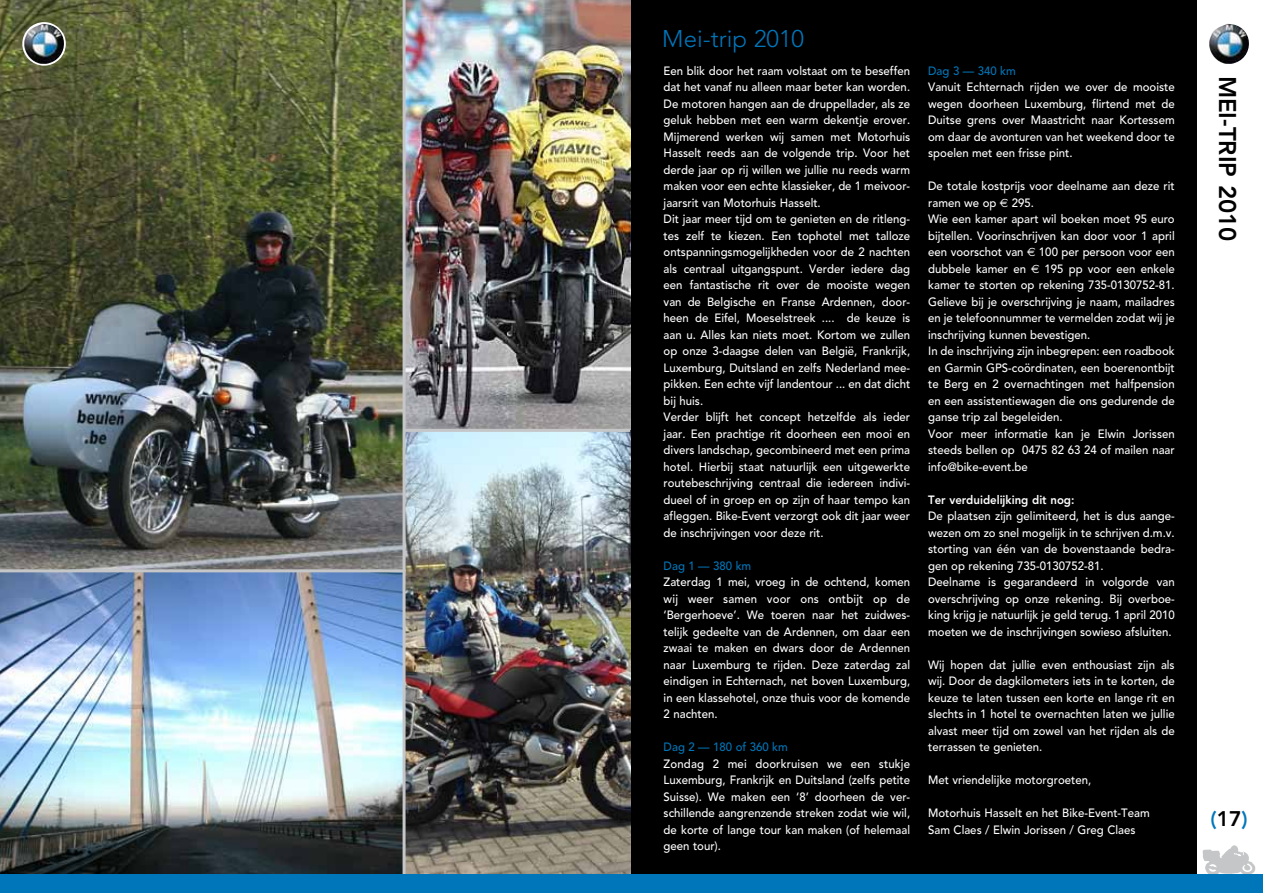
<style>
.page{position:relative;width:1263px;height:893px;background:#fff}
.page>*{position:absolute;margin:0;border:0;box-sizing:border-box;transform-origin:0 0}
.t1{font:800 24px "Avenir";color:#000}
.t2{font:300 24px "Avenir";color:#0076ba}
.t3{font:800 21px "Avenir";color:#0076ba}
.t4{font:500 12px/16.5px "Avenir";color:#fff;scale:.95 1}
.t5{font:500 12px "Avenir";color:#0076ba;scale:.95 1}
.t6{font:800 12px "Avenir";color:#fff;scale:.95 1}
.s1{font-family:"Euro Sans";font-weight:400}
.s2{color:#000}
</style>
<div class="page">
<img style="left:406px;top:0;width:225px;height:430px">
<img style="left:0;top:0;width:403px;height:569px">
<img style="left:0;top:572px;width:403px;height:302px">
<img style="left:406px;top:430px;width:225px;height:444px">
<hr style="left:404px;top:429px;width:226px;height:3px;background:#c5c6c8">
<hr style="left:0;top:569px;width:406px;height:3px;background:#c5c6c8">
<hr style="left:403px;top:0;width:3px;height:893px;background:#c5c6c8">
<svg style="left:22px;top:22px;width:44px;height:44px"></svg>
<img style="left:24px;top:24px;width:40px;height:40px">
<div style="left:631px;top:0;width:566px;height:883px;background:#000"></div>
<img style="left:1209px;top:24px;width:40px;height:40px">
<svg style="left:1203px;top:845px;width:52px;height:29px"></svg>
<div style="left:0;top:874px;width:1263px;height:19px;background:#0076ba"></div>
<h1 class="t2" style="left:662px;top:25px;width:143px">Mei-trip 2010</h1>
<p class="t4" style="left:664px;top:63px;width:261px">Een blik door het raam volstaat om te beseffen dat het vanaf nu alleen maar beter kan worden.<br>De motoren hangen aan de druppellader, als ze geluk hebben met een warm dekentje erover.<br>Mijmerend werken wij samen met Motorhuis Hasselt reeds aan de volgende trip. Voor het derde jaar op rij willen we jullie nu reeds warm maken voor een echte klassieker, de 1 meivoor&shy;jaarsrit van Motorhuis Hasselt.<br>Dit jaar meer tijd om te genieten en de ritleng&shy;tes zelf te kiezen. Een tophotel met talloze ontspanningsmogelijkheden voor de 2 nachten als centraal uitgangspunt. Verder iedere dag een fantastische rit over de mooiste wegen van de Belgische en Franse Ardennen, door&shy;heen de Eifel, Moeselstreek .... de keuze is aan u. Alles kan niets moet. Kortom we zullen op onze 3-daagse delen van België, Frankrijk, Luxemburg, Duitsland en zelfs Nederland mee&shy;pikken. Een echte vijf landentour ... en dat dicht bij huis.<br>Verder blijft het concept hetzelfde als ieder jaar. Een prachtige rit doorheen een mooi en divers landschap, gecombineerd met een prima hotel. Hierbij staat natuurlijk een uitgewerkte routebeschrijving centraal die iedereen indivi&shy;dueel of in groep en op zijn of haar tempo kan afleggen. Bike-Event verzorgt ook dit jaar weer de inschrijvingen voor deze rit.</p>
<p class="t5" style="left:664px;top:559px;width:94px">Dag 1 — 380 km</p>
<p class="t4" style="left:664px;top:574px;width:261px;text-align:justify">Zaterdag 1 mei, vroeg in de ochtend, komen wij weer samen voor ons ontbijt op de ‘Bergerhoeve’. We toeren naar het zuidwes&shy;telijk gedeelte van de Ardennen, om daar een zwaai te maken en dwars door de Ardennen naar Luxemburg te rijden. Deze zaterdag zal eindigen in Echternach, net boven Luxemburg, in een klassehotel, onze thuis voor de komende 2 nachten.</p>
<p class="t5" style="left:664px;top:740px;width:132px">Dag 2 — 180 of 360 km</p>
<p class="t4" style="left:664px;top:756px;width:261px;text-align:justify">Zondag 2 mei doorkruisen we een stukje Luxemburg, Frankrijk en Duitsland (zelfs petite Suisse). We maken een ‘8’ doorheen de ver&shy;schillende aangrenzende streken zodat wie wil, de korte of lange tour kan maken (of helemaal geen tour).</p>
<p class="t5" style="left:928px;top:64px;width:94px">Dag 3 — 340 km</p>
<p class="t4" style="left:928px;top:79px;width:261px;text-align:justify">Vanuit Echternach rijden we over de mooiste wegen doorheen Luxemburg, flirtend met de Duitse grens over Maastricht naar Kortessem om daar de avonturen van het weekend door te spoelen met een frisse pint.</p>
<p class="t4" style="left:928px;top:178px;width:261px">De totale kostprijs voor deelname aan deze rit ramen we op <span class="s1">E</span> 295.<br>Wie een kamer apart wil boeken moet 95 euro bijtellen. Voorinschrijven kan door voor 1 april een voorschot van <span class="s1">E</span> 100 per persoon voor een dubbele kamer en <span class="s1">E</span> 195 pp voor een enkele kamer te storten op rekening 735-0130752-81.<br>Gelieve bij je overschrijving je naam, mailadres en je telefoonnummer te vermelden zodat wij je inschrijving kunnen bevestigen.<br>I n de inschrijving zijn inbegrepen: een roadbook en Garmin GPS-coördinaten, een boerenontbijt te Berg en 2 overnachtingen met halfpension en een assistentiewagen die ons gedurende de ganse trip zal begeleiden.<br>Voor meer informatie kan je Elwin Jorissen steeds bellen op 0475 82 63 24 of mailen naar info@bike-event.be</p>
<p class="t6" style="left:928px;top:493px;width:156px">Ter verduidelijking dit nog:</p>
<p class="t4" style="left:928px;top:508px;width:261px">De plaatsen zijn gelimiteerd, het is dus aange&shy;wezen om zo snel mogelijk in te schrijven d.m.v. storting van één van de bovenstaande bedra&shy;gen op rekening 735-0130752-81.<br>Deelname is gegarandeerd in volgorde van overschrijving op onze rekening. Bij overboe&shy;king krijg je natuurlijk je geld terug. 1 april 2010 moeten we de inschrijvingen sowieso afsluiten.</p>
<p class="t4" style="left:928px;top:657px;width:261px;text-align:justify">Wij hopen dat jullie even enthousiast zijn als wij. Door de dagkilometers iets in te korten, de keuze te laten tussen een korte en lange rit en slechts in 1 hotel te overnachten laten we jullie alvast meer tijd om zowel van het rijden als de terrassen te genieten.</p>
<p class="t4" style="left:928px;top:772px;width:173px">Met vriendelijke motorgroeten,</p>
<p class="t4" style="left:928px;top:805px;width:235px">Motorhuis Hasselt en het Bike-Event-Team<br>Sam Claes / Elwin Jorissen / Greg Claes</p>
<h1 class="t1" style="left:1241px;top:76px;width:167px;rotate:90deg">MEI-TRIP 2010</h1>
<h2 class="t3" style="left:1210px;top:806px;width:39px">(<span class="s2">17</span>)</h2>
</div>
